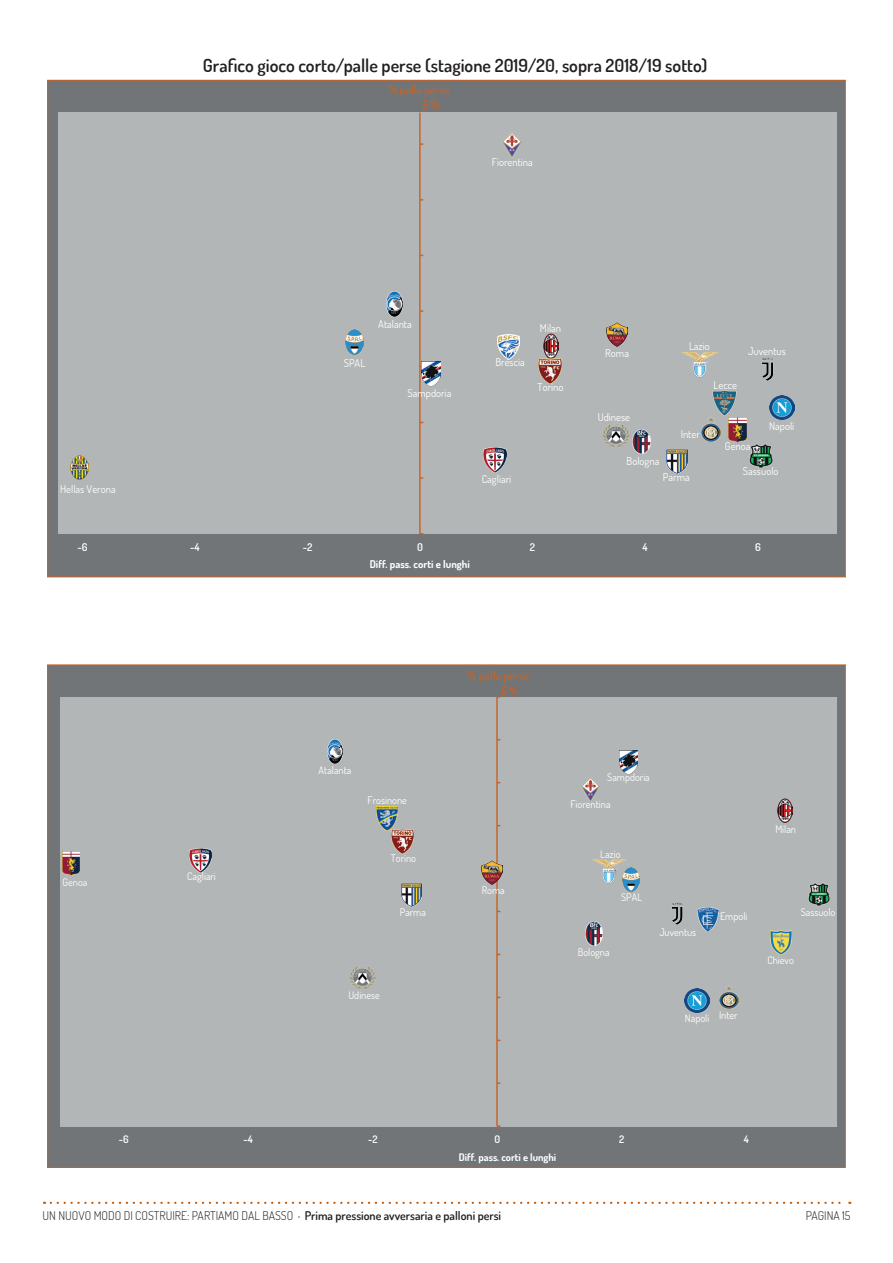
<style>
.page{position:relative;width:893px;height:1263px;background:#fff}
.page>*{position:absolute;margin:0;border:0;box-sizing:border-box;transform-origin:0 0}
.Paragrafo_base{font:600 18px "Dosis";color:#231f20}
.t1{font:300 12px "Dosis";color:#231f20}
.Paragrafo_base-2{font:600 12px "Dosis";color:#231f20}
.t2{font:600 11.7px "Dosis";color:#c86227}
.t3{font:10.65px "Dosis";color:#fff}
.t4{font:700 10.65px "Dosis";color:#fff}
.t5{font:600 10.65px "Dosis";color:#fff}
.t6{font:10.35px "Dosis";color:#fff}
.t7{font:700 10.35px "Dosis";color:#fff}
.t8{font:600 10.35px "Dosis";color:#fff}
</style>
<div class="page">
<svg style="left:51px;top:1202px;width:799px;height:2px"></svg>
<div style="left:48px;top:80px;width:797px;height:497px;background:#717577"></div>
<div style="left:59px;top:113px;width:777px;height:421px;background:#b3b6b6"></div>
<hr style="left:419px;top:113px;width:2px;height:421px;background:#c86227">
<img style="left:71px;top:455px;width:17px;height:25px">
<img style="left:346px;top:330px;width:17px;height:24px">
<img style="left:386px;top:292px;width:16px;height:24px">
<img style="left:503px;top:133px;width:18px;height:24px">
<img style="left:421px;top:362px;width:19px;height:25px">
<img style="left:498px;top:334px;width:21px;height:25px">
<img style="left:543px;top:334px;width:16px;height:24px">
<img style="left:539px;top:358px;width:22px;height:25px">
<img style="left:606px;top:322px;width:21px;height:25px">
<img style="left:603px;top:424px;width:27px;height:24px">
<img style="left:633px;top:429px;width:17px;height:25px">
<img style="left:682px;top:353px;width:35px;height:25px">
<img style="left:712px;top:390px;width:25px;height:25px">
<img style="left:666px;top:449px;width:22px;height:25px">
<img style="left:701px;top:417px;width:20px;height:24px">
<img style="left:729px;top:418px;width:17px;height:24px">
<img style="left:762px;top:357px;width:12px;height:24px">
<img style="left:769px;top:395px;width:26px;height:25px">
<img style="left:750px;top:444px;width:22px;height:24px">
<img style="left:484px;top:447px;width:22px;height:26px">
<div style="left:48px;top:665px;width:797px;height:502px;background:#717577"></div>
<div style="left:60px;top:697px;width:776px;height:429px;background:#b3b6b6"></div>
<hr style="left:496px;top:697px;width:2px;height:429px;background:#c86227">
<img style="left:332px;top:748px;width:11px;height:16px">
<img style="left:62px;top:859px;width:1px;height:13px">
<img style="left:63px;top:852px;width:17px;height:24px">
<img style="left:190px;top:849px;width:22px;height:24px">
<img style="left:327px;top:739px;width:15px;height:24px">
<img style="left:377px;top:807px;width:20px;height:24px">
<img style="left:392px;top:829px;width:21px;height:24px">
<img style="left:401px;top:883px;width:21px;height:24px">
<img style="left:349px;top:966px;width:26px;height:23px">
<img style="left:482px;top:861px;width:20px;height:24px">
<img style="left:591px;top:859px;width:36px;height:24px">
<img style="left:623px;top:867px;width:17px;height:24px">
<img style="left:581px;top:777px;width:18px;height:24px">
<img style="left:619px;top:751px;width:19px;height:23px">
<img style="left:777px;top:799px;width:15px;height:24px">
<img style="left:672px;top:902px;width:11px;height:23px">
<img style="left:585px;top:921px;width:17px;height:24px">
<img style="left:698px;top:907px;width:21px;height:24px">
<img style="left:808px;top:882px;width:22px;height:24px">
<img style="left:771px;top:930px;width:20px;height:24px">
<img style="left:719px;top:986px;width:19px;height:23px">
<img style="left:685px;top:988px;width:24px;height:24px">
<p class="Paragrafo_base" style="left:203px;top:53px;width:506px">Grafico gioco corto/palle perse (stagione 2019/20, sopra 2018/19 sotto)</p>
<p class="t2" style="left:389px;top:82px;width:63px">% palle perse</p>
<p class="t3" style="left:60px;top:482px;width:57px">Hellas Verona</p>
<p class="t2" style="left:422px;top:97px;width:19px">5 %</p>
<p class="t3" style="left:492px;top:155px;width:43px">Fiorentina</p>
<p class="t3" style="left:344px;top:356px;width:23px">SPAL</p>
<p class="t3" style="left:378px;top:318px;width:35px">Atalanta</p>
<p class="t3" style="left:408px;top:386px;width:45px">Sampdoria</p>
<p class="t3" style="left:495px;top:355px;width:31px">Brescia</p>
<p class="t3" style="left:540px;top:321px;width:23px">Milan</p>
<p class="t3" style="left:538px;top:380px;width:27px">Torino</p>
<p class="t3" style="left:482px;top:472px;width:31px">Cagliari</p>
<p class="t3" style="left:605px;top:346px;width:25px">Roma</p>
<p class="t3" style="left:598px;top:411px;width:34px">Udinese</p>
<p class="t3" style="left:689px;top:339px;width:22px">Lazio</p>
<p class="t3" style="left:714px;top:379px;width:25px">Lecce</p>
<p class="t3" style="left:748px;top:344px;width:39px">Juventus</p>
<p class="t3" style="left:681px;top:427px;width:21px">Inter</p>
<p class="t3" style="left:769px;top:419px;width:27px">Napoli</p>
<p class="t3" style="left:725px;top:439px;width:27px">Genoa</p>
<p class="t3" style="left:627px;top:454px;width:34px">Bologna</p>
<p class="t3" style="left:663px;top:471px;width:28px">Parma</p>
<p class="t3" style="left:743px;top:464px;width:37px">Sassuolo</p>
<p class="t5" style="left:77px;top:540px;width:12px">-6</p>
<p class="t5" style="left:190px;top:540px;width:11px">-4</p>
<p class="t5" style="left:303px;top:540px;width:11px">-2</p>
<p class="t5" style="left:417px;top:540px;width:7px">0</p>
<p class="t5" style="left:530px;top:540px;width:7px">2</p>
<p class="t5" style="left:643px;top:540px;width:7px">4</p>
<p class="t5" style="left:755px;top:540px;width:7px">6</p>
<p class="t4" style="left:370px;top:557px;width:102px">Diff. pass. corti e lunghi</p>
<p class="t2" style="left:468px;top:668px;width:63px">% palle perse</p>
<p class="t6" style="left:63px;top:875px;width:26px">Genoa</p>
<p class="t6" style="left:187px;top:870px;width:30px">Cagliari</p>
<p class="t6" style="left:319px;top:763px;width:34px">Atalanta</p>
<p class="t6" style="left:368px;top:794px;width:41px">Frosinone</p>
<p class="t6" style="left:391px;top:852px;width:27px">Torino</p>
<p class="t6" style="left:400px;top:905px;width:28px">Parma</p>
<p class="t6" style="left:348px;top:988px;width:33px">Udinese</p>
<p class="t2" style="left:501px;top:683px;width:19px">5 %</p>
<p class="t6" style="left:482px;top:883px;width:25px">Roma</p>
<p class="t6" style="left:607px;top:771px;width:44px">Sampdoria</p>
<p class="t6" style="left:570px;top:798px;width:42px">Fiorentina</p>
<p class="t6" style="left:600px;top:847px;width:22px">Lazio</p>
<p class="t6" style="left:621px;top:890px;width:23px">SPAL</p>
<p class="t6" style="left:578px;top:946px;width:33px">Bologna</p>
<p class="t6" style="left:659px;top:925px;width:38px">Juventus</p>
<p class="t6" style="left:720px;top:909px;width:29px">Empoli</p>
<p class="t6" style="left:685px;top:1011px;width:26px">Napoli</p>
<p class="t6" style="left:719px;top:1008px;width:20px">Inter</p>
<p class="t6" style="left:775px;top:823px;width:22px">Milan</p>
<p class="t6" style="left:801px;top:905px;width:36px">Sassuolo</p>
<p class="t6" style="left:767px;top:953px;width:28px">Chievo</p>
<p class="t8" style="left:119px;top:1132px;width:11px">-6</p>
<p class="t8" style="left:243px;top:1132px;width:11px">-4</p>
<p class="t8" style="left:368px;top:1132px;width:11px">-2</p>
<p class="t8" style="left:494px;top:1132px;width:7px">0</p>
<p class="t8" style="left:619px;top:1132px;width:7px">2</p>
<p class="t8" style="left:744px;top:1132px;width:7px">4</p>
<p class="t7" style="left:459px;top:1151px;width:99px">Diff. pass. corti e lunghi</p>
<p class="Paragrafo_base-2" style="left:305px;top:1208px;width:198px">Prima pressione avversaria e palloni persi</p>
<p class="t1" style="left:43px;top:1208px;width:252px">UN NUOVO MODO DI COSTRUIRE: PARTIAMO DAL BASSO</p>
<p class="t1" style="left:806px;top:1208px;width:46px">PAGINA 15</p>
</div>
